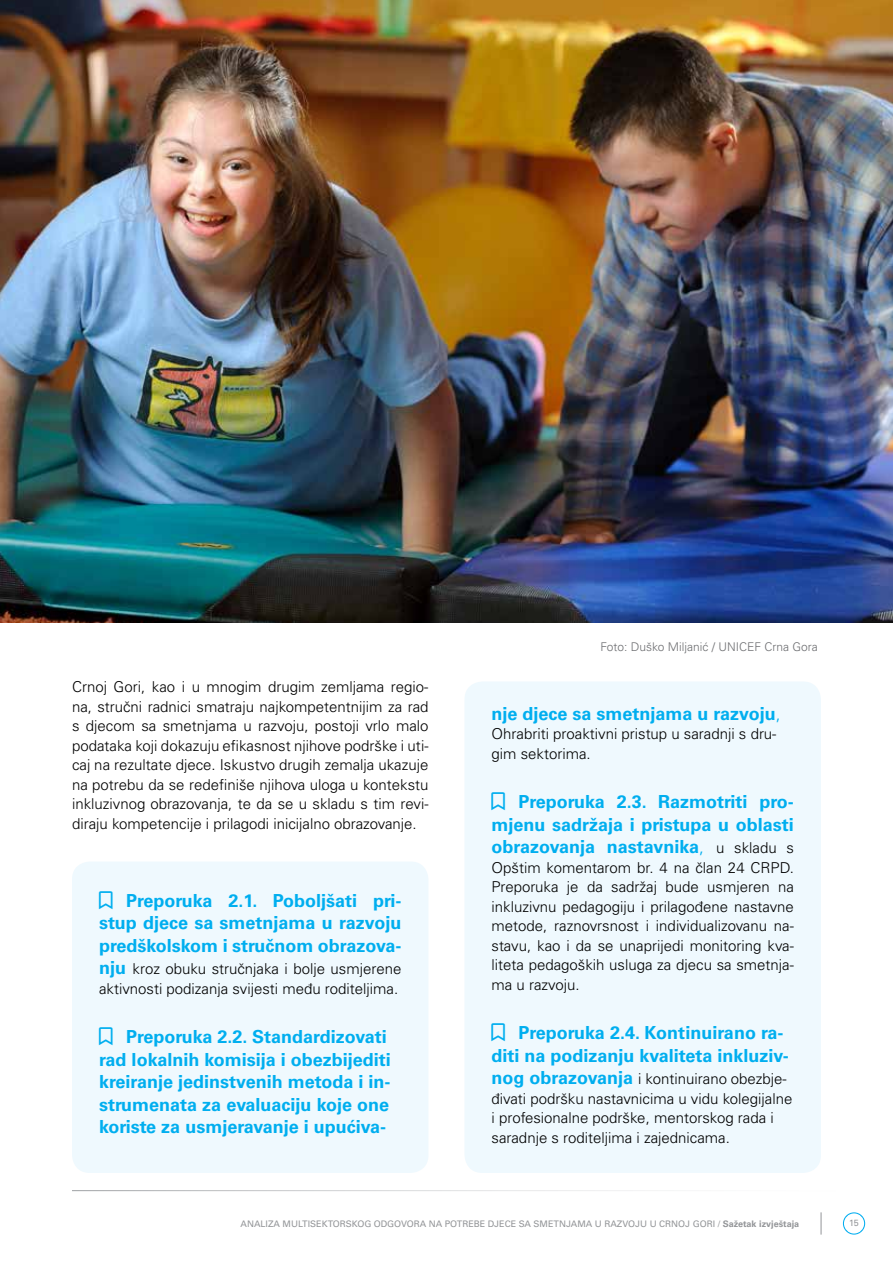
<style>
.page{position:relative;width:893px;height:1263px;background:#fff}
.page>*{position:absolute;margin:0;border:0;box-sizing:border-box;transform-origin:0 0}
.t1{font:700 18px/22.5px "Univers LT Pro 65";color:#00aeef;text-align:justify}
.t2{font:300 15px/19.5px "Univers LT Pro 45";color:#000}
.t3{font:300 12px "Univers LT Pro 45";color:#6d6e71}
.t4{font:9px "Univers LT Pro 55 Roman";color:#939598}
.s1{font-family:"Univers LT Pro 65";font-weight:700;font-size:18px;color:#00aeef}
.s2{font-family:"Univers LT Pro 45";font-weight:300}
.s3{font-family:"Univers LT Pro 45";font-weight:300;font-size:15px;color:#000}
.s4{font-family:"Univers LT Pro 65";font-weight:700}
</style>
<div class="page">
<svg style="left:843px;top:1212px;width:22px;height:22px"></svg>
<svg style="left:821px;top:1212px;width:1px;height:22px"></svg>
<div style="left:72px;top:861px;width:356px;height:312px;background:#eff9fe;border-radius:18px"></div>
<div style="left:464px;top:681px;width:357px;height:492px;background:#eff9fe;border-radius:18px"></div>
<img style="left:0;top:0;width:893px;height:622px">
<p class="t2" style="left:72px;top:677px;width:358px;text-align:justify">Crnoj Gori, kao i u mnogim drugim zemljama regio&shy;na, stručni radnici smatraju najkompetentnijim za rad s djecom sa smetnjama u razvoju, postoji vrlo malo podataka koji dokazuju efikasnost njihove podrške i uti&shy;caj na rezultate djece. Iskustvo drugih zemalja ukazuje na potrebu da se redefiniše njihova uloga u kontekstu inkluzivnog obrazovanja, te da se u skladu s tim revi&shy;diraju kompetencije i prilagodi inicijalno obrazovanje.</p>
<p class="t1" style="left:99px;top:889px;width:304px;text-indent:27px">Preporuka 2.1. Poboljšati pri&shy;stup djece sa smetnjama u razvoju predškolskom i stručnom obrazova-</p>
<p class="t2" style="left:99px;top:959px;width:304px"><span class="s1">nju</span> kroz obuku stručnjaka i bolje usmjerene aktivnosti podizanja svijesti među roditeljima.</p>
<p class="t1" style="left:99px;top:1026px;width:293px;text-align:left;text-indent:27px">Preporuka 2.2. Standardizovati rad lokalnih komisija i obezbijediti kreiranje jedinstvenih metoda i in&shy;strumenata za evaluaciju koje one koriste za usmjeravanje i upućiva-</p>
<p class="t3" style="left:601px;top:639px;width:219px">Foto: Duško Miljanić / UNICEF Crna Gora</p>
<p class="t1" style="left:491px;top:702px;width:291px">nje djece sa smetnjama u razvoju<span class="s2">,</span></p>
<p class="t2" style="left:491px;top:724px;width:286px">Ohrabriti proaktivni pristup u saradnji s dru&shy;gim sektorima.</p>
<p class="t1" style="left:491px;top:791px;width:304px;text-indent:27px">Preporuka 2.3. Razmotriti pro&shy;mjenu sadržaja i pristupa u oblasti obrazovanja nastavnika<span class="s2">,</span> <span class="s3">u skladu s</span></p>
<p class="t2" style="left:491px;top:858px;width:304px;text-align:justify">Opštim komentarom br. 4 na član 24 CRPD.<br>Preporuka je da sadržaj bude usmjeren na inkluzivnu pedagogiju i prilagođene nastavne metode, raznovrsnost i individualizovanu na&shy;stavu, kao i da se unaprijedi monitoring kva&shy;liteta pedagoških usluga za djecu sa smetnja&shy;ma u razvoju.</p>
<p class="t1" style="left:491px;top:1022px;width:299px;text-align:right">Preporuka 2.4. Kontinuirano ra&shy;diti na podizanju kvaliteta inkluziv-</p>
<p class="t2" style="left:491px;top:1069px;width:302px"><span class="s1">nog obrazovanja</span> i kontinuirano obezbje&shy;đivati podršku nastavnicima u vidu kolegijalne i profesionalne podrške, mentorskog rada i saradnje s roditeljima i zajednicama.</p>
<p class="t4" style="left:241px;top:1218px;width:560px">ANALIZA MULTISEKTORSKOG ODGOVORA NA POTREBE DJECE SA SMETNJAMA U RAZVOJU U CRNOJ GORI / <span class="s4">Sažetak izvještaja</span></p>
<p class="t4" style="left:849px;top:1217px;width:11px">15</p>
</div>
